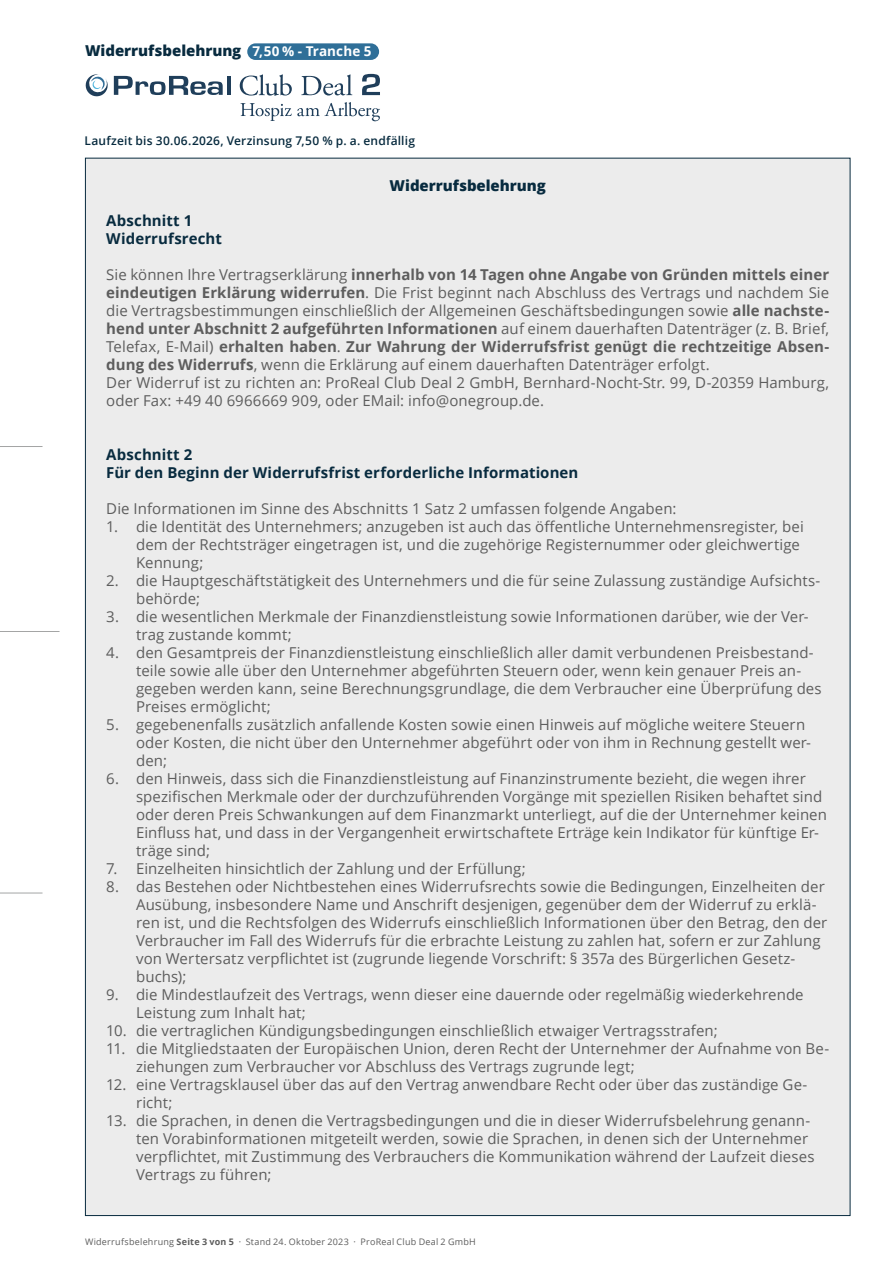
<style>
.page{position:relative;width:893px;height:1263px;background:#fff}
.page>*{position:absolute;margin:0;border:0;box-sizing:border-box;transform-origin:0 0}
.t1{font:15px/18px "Open Sans";letter-spacing:.005em;color:#5d5d5d}
.t2{font:700 15px/18px "Open Sans";letter-spacing:.005em;color:#082b3f}
.t3{font:800 15px "Open Sans";color:#082b3f}
.t4{font:700 13.5px "Open Sans";letter-spacing:.01em;color:#fff}
.t5{font:600 12px "Open Sans";letter-spacing:.015em;color:#082b3f}
.t6{font:9px "Open Sans";letter-spacing:.025em;color:#5d5d5d}
.s1{font-weight:700}
</style>
<div class="page">
<hr style="left:0;top:631px;width:60px;height:1px;background:#a4a5a5">
<hr style="left:0;top:446px;width:43px;height:1px;background:#a4a5a5">
<hr style="left:0;top:893px;width:43px;height:1px;background:#a4a5a5">
<div style="left:85px;top:158px;width:765px;height:1058px;background:#ececec;border:1px solid #082b3f"></div>
<svg style="left:114px;top:76px;width:109px;height:19px"></svg>
<hr style="left:227px;top:76px;width:4px;height:19px;background:#1f3e5a">
<svg style="left:85px;top:74px;width:23px;height:23px"></svg>
<svg style="left:240px;top:74px;width:52px;height:22px"></svg>
<svg style="left:301px;top:74px;width:51px;height:22px"></svg>
<svg style="left:362px;top:74px;width:18px;height:21px"></svg>
<svg style="left:240px;top:102px;width:140px;height:19px"></svg>
<div style="left:247px;top:43px;width:132px;height:17px;background:#2f6f98;border-radius:8px"></div>
<p class="t3" style="left:85px;top:39px;width:158px">Widerrufsbelehrung</p>
<p class="t4" style="left:252px;top:41px;width:121px">7,50 % - Tranche 5</p>
<p class="t5" style="left:85px;top:132px;width:332px">Laufzeit bis 30.06.2026, Verzinsung 7,50 % p. a. endfällig</p>
<p class="t3" style="left:390px;top:174px;width:158px">Widerrufsbelehrung</p>
<p class="t2" style="left:106px;top:211px;width:117px">Abschnitt 1<br>Widerrufsrecht</p>
<p class="t1" style="left:106px;top:265px;width:724px">Sie können Ihre Vertragserklärung <span class="s1">innerhalb von 14 Tagen ohne Angabe von Gründen mittels einer eindeutigen Erklärung widerrufen</span>. Die Frist beginnt nach Abschluss des Vertrags und nachdem Sie die Vertragsbestimmungen einschließlich der Allgemeinen Geschäftsbedingungen sowie <span class="s1">alle nachste&shy;hend unter Abschnitt 2 aufgeführten Informationen</span> auf einem dauerhaften Datenträger (z. B. Brief, Telefax, E-Mail) <span class="s1">erhalten haben</span>. <span class="s1">Zur Wahrung der Widerrufsfrist genügt die rechtzeitige Absen&shy;dung des Widerrufs</span>, wenn die Erklärung auf einem dauerhaften Datenträger erfolgt.<br>Der Widerruf ist zu richten an: ProReal Club Deal 2 GmbH, Bernhard-Nocht-Str. 99, D-20359 Hamburg, oder Fax: +49 40 6966669 909, oder EMail: info@onegroup.de.</p>
<p class="t2" style="left:106px;top:445px;width:474px">Abschnitt 2<br>Für den Beginn der Widerrufsfrist erforderliche Informationen</p>
<p class="t1" style="left:106px;top:499px;width:572px">Die Informationen im Sinne des Abschnitts 1 Satz 2 umfassen folgende Angaben:</p>
<p class="t1" style="left:136px;top:517px;width:669px;text-indent:-30px">1. die Identität des Unternehmers; anzugeben ist auch das öffentliche Unternehmensregister, bei dem der Rechtsträger eingetragen ist, und die zugehörige Registernummer oder gleichwertige<br>Kennung;</p>
<p class="t1" style="left:136px;top:571px;width:686px;text-indent:-30px">2. die Hauptgeschäftstätigkeit des Unternehmers und die für seine Zulassung zuständige Aufsichts&shy;behörde;</p>
<p class="t1" style="left:136px;top:607px;width:674px;text-indent:-30px">3. die wesentlichen Merkmale der Finanzdienstleistung sowie Informationen darüber, wie der Ver&shy;trag zustande kommt;</p>
<p class="t1" style="left:136px;top:643px;width:687px;text-indent:-30px">4. den Gesamtpreis der Finanzdienstleistung einschließlich aller damit verbundenen Preisbestand&shy;teile sowie alle über den Unternehmer abgeführten Steuern oder, wenn kein genauer Preis an&shy;gegeben werden kann, seine Berechnungsgrundlage, die dem Verbraucher eine Überprüfung des Preises ermöglicht;</p>
<p class="t1" style="left:136px;top:715px;width:676px;text-indent:-30px">5. gegebenenfalls zusätzlich anfallende Kosten sowie einen Hinweis auf mögliche weitere Steuern oder Kosten, die nicht über den Unternehmer abgeführt oder von ihm in Rechnung gestellt wer&shy;den;</p>
<p class="t1" style="left:136px;top:769px;width:692px;text-indent:-30px">6. den Hinweis, dass sich die Finanzdienstleistung auf Finanzinstrumente bezieht, die wegen ihrer spezifischen Merkmale oder der durchzuführenden Vorgänge mit speziellen Risiken behaftet sind oder deren Preis Schwankungen auf dem Finanzmarkt unterliegt, auf die der Unternehmer keinen Einfluss hat, und dass in der Vergangenheit erwirtschaftete Erträge kein Indikator für künftige Er&shy;träge sind;</p>
<p class="t1" style="left:106px;top:859px;width:421px">7. Einzelheiten hinsichtlich der Zahlung und der Erfüllung;</p>
<p class="t1" style="left:136px;top:877px;width:693px;text-indent:-30px">8. das Bestehen oder Nichtbestehen eines Widerrufsrechts sowie die Bedingungen, Einzelheiten der Ausübung, insbesondere Name und Anschrift desjenigen, gegenüber dem der Widerruf zu erklä&shy;ren ist, und die Rechtsfolgen des Widerrufs einschließlich Informationen über den Betrag, den der Verbraucher im Fall des Widerrufs für die erbrachte Leistung zu zahlen hat, sofern er zur Zahlung von Wertersatz verpflichtet ist (zugrunde liegende Vorschrift: § 357a des Bürgerlichen Gesetz&shy;buchs);</p>
<p class="t1" style="left:136px;top:985px;width:669px;text-indent:-30px">9. die Mindestlaufzeit des Vertrags, wenn dieser eine dauernde oder regelmäßig wiederkehrende<br>Leistung zum Inhalt hat;</p>
<p class="t1" style="left:106px;top:1021px;width:613px">10. die vertraglichen Kündigungsbedingungen einschließlich etwaiger Vertragsstrafen;</p>
<p class="t1" style="left:136px;top:1039px;width:695px;text-indent:-30px">11. die Mitgliedstaaten der Europäischen Union, deren Recht der Unternehmer der Aufnahme von Be&shy;ziehungen zum Verbraucher vor Abschluss des Vertrags zugrunde legt;</p>
<p class="t1" style="left:136px;top:1075px;width:673px;text-indent:-30px">12. eine Vertragsklausel über das auf den Vertrag anwendbare Recht oder über das zuständige Ge&shy;richt;</p>
<p class="t1" style="left:136px;top:1111px;width:680px;text-indent:-30px">13. die Sprachen, in denen die Vertragsbedingungen und die in dieser Widerrufsbelehrung genann&shy;ten Vorabinformationen mitgeteilt werden, sowie die Sprachen, in denen sich der Unternehmer verpflichtet, mit Zustimmung des Verbrauchers die Kommunikation während der Laufzeit dieses Vertrags zu führen;</p>
<p class="t6" style="left:85px;top:1236px;width:392px">Widerrufsbelehrung <span class="s1">Seite 3 von 5</span> · Stand 24. Oktober 2023 · ProReal Club Deal 2 GmbH</p>
</div>
